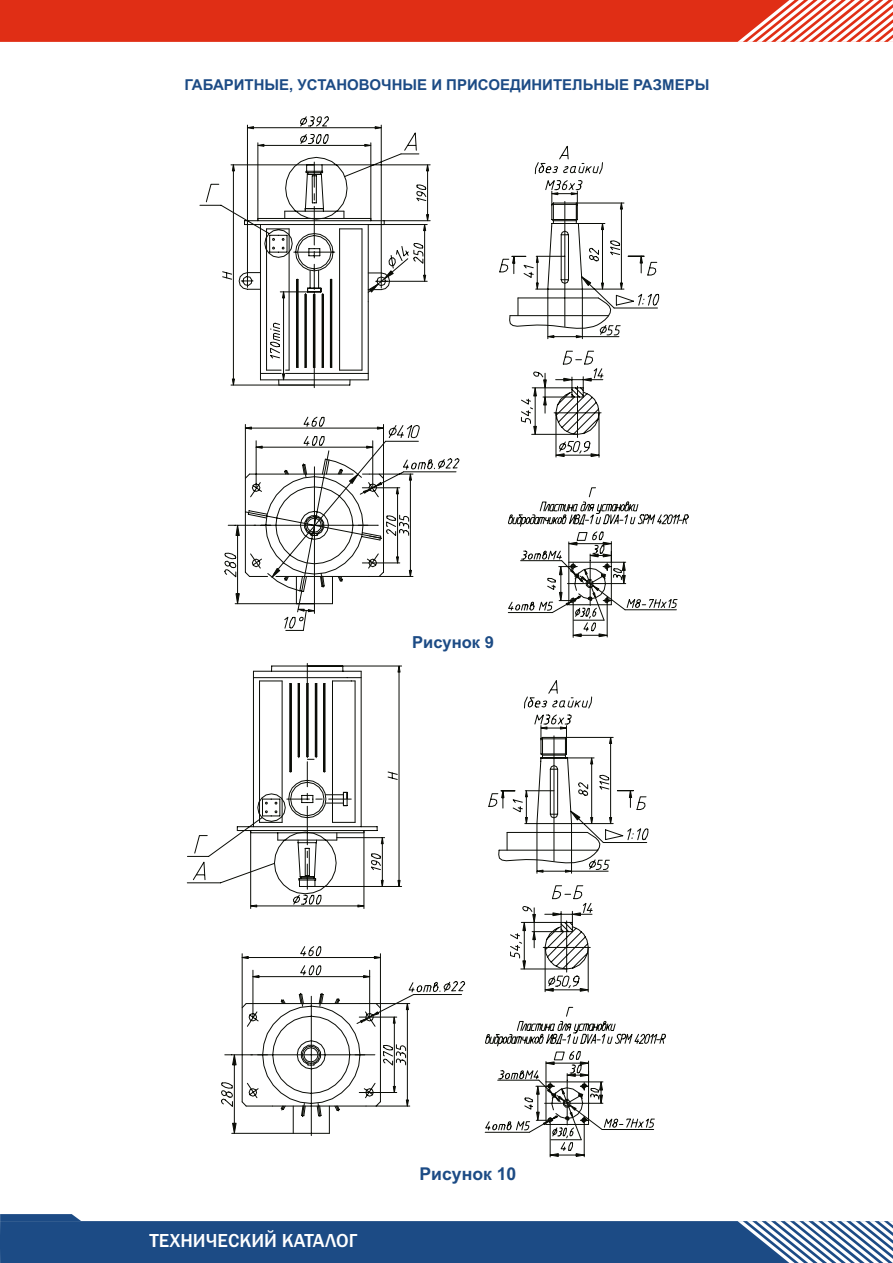
<style>
.page{position:relative;width:893px;height:1263px;background:#fff}
.page>*{position:absolute;margin:0;border:0;box-sizing:border-box;transform-origin:0 0}
.t1{font:500 19.5px "Franklin Gothic";color:#fff}
.t2{font:700 17.55px "Arial";color:#1c4b85}
.t3{font:700 16.5px "Arial";color:#1c4b85}
.t4{font:700 15px "Arial";color:#1c4b85}
</style>
<div class="page">
<svg style="left:199px;top:116px;width:478px;height:521px"></svg>
<svg style="left:187px;top:835px;width:34px;height:49px"></svg>
<svg style="left:221px;top:665px;width:434px;height:492px"></svg>
<div style="left:0;top:0;width:893px;height:42px;background:#e02e15"></div>
<svg style="left:738px;top:0;width:155px;height:42px"></svg>
<svg style="left:0;top:1214px;width:893px;height:49px"></svg>
<p class="t4" style="left:184px;top:80px;width:526px">ГАБАРИТНЫЕ, УСТАНОВОЧНЫЕ И ПРИСОЕДИНИТЕЛЬНЫЕ РАЗМЕРЫ</p>
<p class="t3" style="left:412px;top:636px;width:83px">Рисунок 9</p>
<h1 class="t1" style="left:150px;top:1233px;width:209px">ТЕХНИЧЕСКИЙ КАТАЛОГ</h1>
<p class="t2" style="left:419px;top:1167px;width:98px">Рисунок 10</p>
</div>
